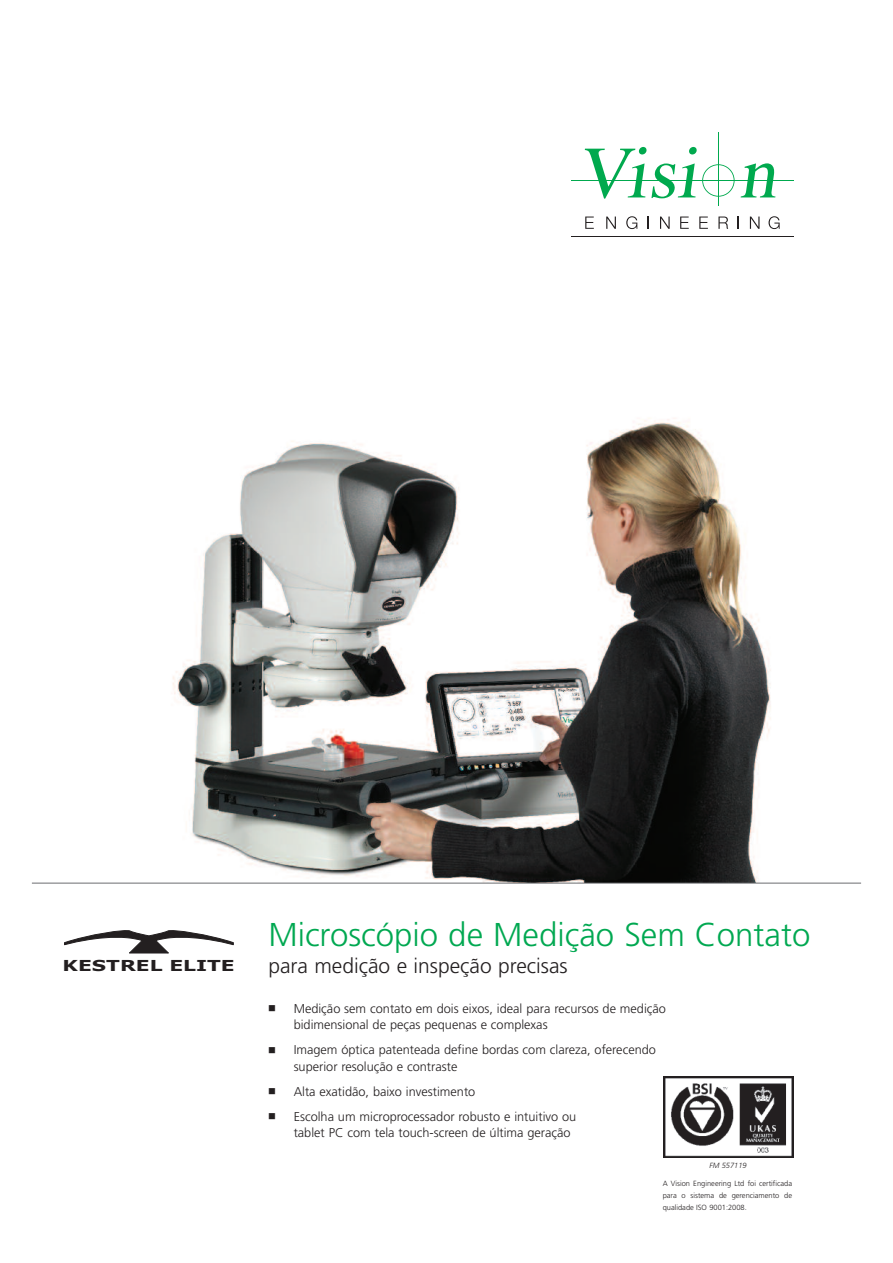
<style>
.page{position:relative;width:893px;height:1263px;background:#fff}
.page>*{position:absolute;margin:0;border:0;box-sizing:border-box;transform-origin:0 0}
.t1{font:300 33px "Frutiger";color:#00a851}
.t2{font:300 21px "Frutiger";color:#231f20}
.t3{font:700 15.15px "Verdana";color:#231f20;scale:1.33 1}
.t4{font:300 12.75px/16.5px "Frutiger";color:#231f20}
.t5{font:300 7.5px/12px "Frutiger";color:#231f20;text-align:justify}
.t6{font:italic 300 7.5px "Frutiger";color:#231f20}
</style>
<div class="page">
<img style="left:102px;top:418px;width:691px;height:465px">
<svg style="left:64px;top:930px;width:170px;height:24px"></svg>
<svg style="left:585px;top:217px;width:9px;height:12px"></svg>
<svg style="left:606px;top:217px;width:10px;height:12px"></svg>
<svg style="left:626px;top:216px;width:11px;height:13px"></svg>
<svg style="left:648px;top:217px;width:1px;height:12px"></svg>
<svg style="left:660px;top:217px;width:10px;height:12px"></svg>
<svg style="left:680px;top:217px;width:9px;height:12px"></svg>
<svg style="left:699px;top:217px;width:9px;height:12px"></svg>
<svg style="left:718px;top:217px;width:10px;height:12px"></svg>
<svg style="left:738px;top:217px;width:1px;height:12px"></svg>
<svg style="left:750px;top:217px;width:9px;height:12px"></svg>
<svg style="left:768px;top:216px;width:12px;height:13px"></svg>
<hr style="left:571px;top:236px;width:223px;height:1px;background:#231f20">
<hr style="left:571px;top:180px;width:223px;height:1px;background:#00a94e">
<svg style="left:741px;top:163px;width:34px;height:34px"></svg>
<svg style="left:585px;top:147px;width:150px;height:52px"></svg>
<hr style="left:718px;top:132px;width:1px;height:73px;background:#00a94e">
<img style="left:663px;top:1076px;width:130px;height:81px">
<hr style="left:32px;top:883px;width:829px;height:1px;background:#6c6d70">
<p class="t3" style="left:63px;top:956px;width:131px">KESTREL ELITE</p>
<h1 class="t1" style="left:268px;top:921px;width:544px">Microscópio de Medição Sem Contato</h1>
<h2 class="t2" style="left:268px;top:957px;width:301px">para medição e inspeção precisas</h2>
<p class="t4" style="left:294px;top:1001px;width:374px;text-indent:-25px">■ Medição sem contato em dois eixos, ideal para recursos de medição bidimensional de peças pequenas e complexas</p>
<p class="t4" style="left:294px;top:1043px;width:364px;text-indent:-25px">■ Imagem óptica patenteada define bordas com clareza, oferecendo superior resolução e contraste</p>
<p class="t4" style="left:268px;top:1084px;width:209px">■ Alta exatidão, baixo investimento</p>
<p class="t4" style="left:294px;top:1109px;width:284px;text-indent:-25px">■ Escolha um microprocessador robusto e intuitivo ou tablet PC com tela touch-screen de última geração</p>
<p class="t6" style="left:709px;top:1163px;width:39px">FM 557119</p>
<p class="t5" style="left:663px;top:1178px;width:131px">A Vision Engineering Ltd foi certificada para o sistema de gerenciamento de qualidade ISO 9001:2008.</p>
</div>
